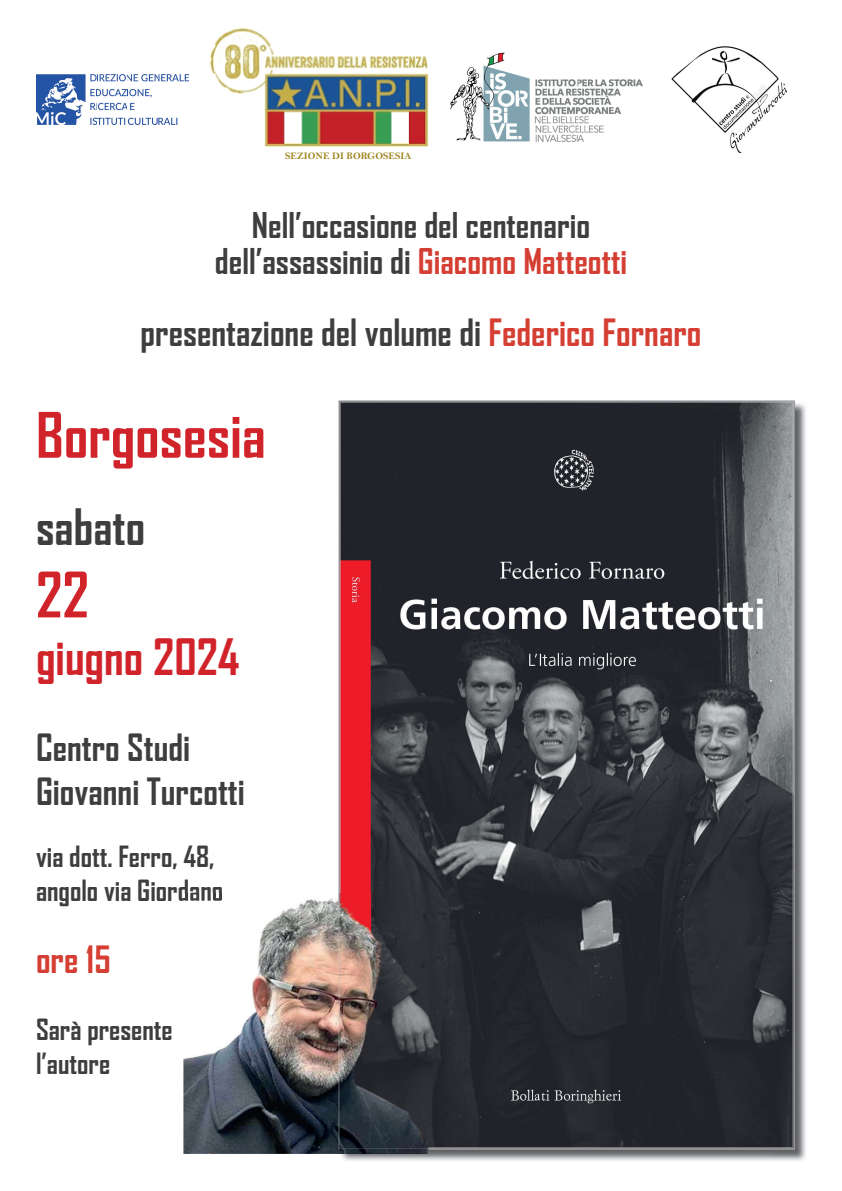
<style>
.page{position:relative;width:842px;height:1191px;background:#fff}
.page>*{position:absolute;margin:0;border:0;box-sizing:border-box;transform-origin:0 0}
.t1{font:700 60px "Agency FB";color:#d1232a}
.t2{font:700 48px "Agency FB";color:#d1232a}
.t3{font:700 48px "Agency FB";color:#3e3e3f}
.t4{font:700 36px/43.2px "Agency FB";color:#3e3e3f}
.t5{font:700 36px "Agency FB";color:#d53f33}
.t6{font:700 34px/36px "Agency FB";color:#3e3e3f;text-align:center}
.t7{font:700 28px/33.6px "Agency FB";color:#3e3e3f}
.t8{font:10px "Bell MT Bold";color:#9d8319}
.s1{color:#d53f33}
</style>
<div class="page">
<img style="left:451px;top:53px;width:191px;height:88px">
<img style="left:772px;top:403px;width:34px;height:758px">
<img style="left:340px;top:1149px;width:432px;height:12px">
<svg style="left:340px;top:402px;width:453px;height:745px;background:#3b363c"></svg>
<img style="left:36px;top:75px;width:153px;height:49px">
<img style="left:672px;top:47px;width:115px;height:105px">
<img style="left:210px;top:28px;width:219px;height:119px">
<img style="left:183px;top:893px;width:246px;height:260px">
<img style="left:183px;top:893px;width:39px;height:12px">
<img style="left:340px;top:893px;width:89px;height:254px">
<p class="t8" style="left:285px;top:150px;width:128px">SEZIONE DI BORGOSESIA</p>
<p class="t6" style="left:215px;top:206px;width:414px">Nell’occasione del centenario dell’assassinio di <span class="s1">Giacomo Matteotti</span></p>
<p class="t4" style="left:141px;top:310px;width:562px">presentazione del volume di <span class="s1">Federico Fornaro</span></p>
<h1 class="t1" style="left:36px;top:398px;width:231px">Borgosesia</h1>
<h2 class="t3" style="left:36px;top:497px;width:111px">sabato</h2>
<h1 class="t1" style="left:36px;top:557px;width:54px">22</h1>
<h2 class="t2" style="left:36px;top:627px;width:205px">giugno 2024</h2>
<p class="t4" style="left:36px;top:725px;width:210px">Centro Studi<br>Giovanni Turcotti</p>
<p class="t7" style="left:36px;top:839px;width:189px">via dott. Ferro, 48, angolo via Giordano</p>
<p class="t5" style="left:36px;top:936px;width:76px">ore 15</p>
<p class="t7" style="left:36px;top:1012px;width:138px">Sarà presente l’autore</p>
</div>
